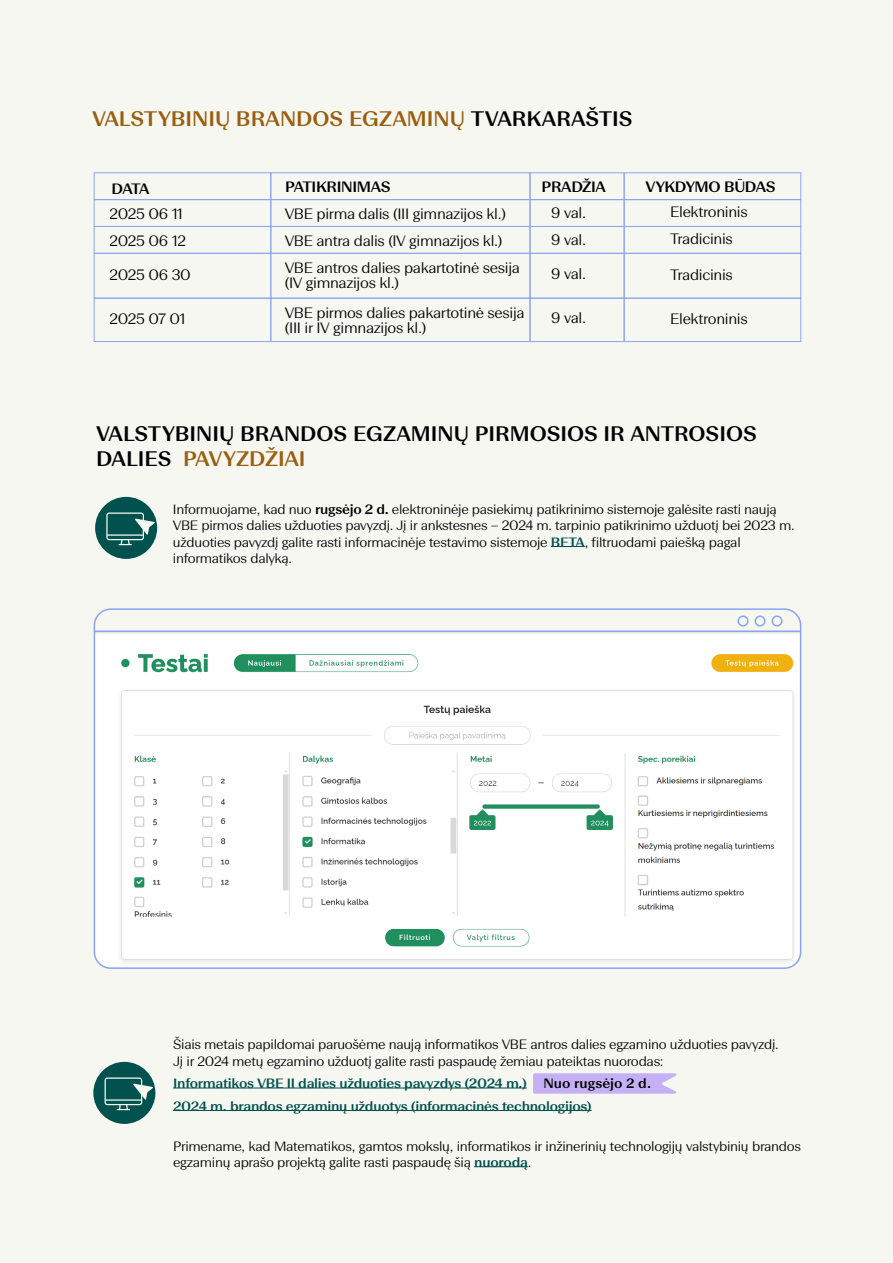
<style>
.page{position:relative;width:893px;height:1263px;background:#f6f7f1}
.page>*{position:absolute;margin:0;border:0;box-sizing:border-box;transform-origin:0 0}
.t1{font:500 21px/25.2px "Beausite Fit";color:#000}
.t2{font:500 21px "Beausite Fit";color:#9a5e0e}
.t3{font:300 15px/27px "Beausite Fit";letter-spacing:-.02em;color:#000}
.t4{font:500 15px "Beausite Fit";letter-spacing:-.025em;color:#000}
.t5{font:300 13.5px/16.2px "Beausite Fit";letter-spacing:-.02em;color:#000}
.t6{font:500 13.5px/22.5px "Beausite Fit";letter-spacing:-.02em;color:#01514e}
.t7{font:500 13.5px "Beausite Fit";color:#000}
.s1{color:#000}
.s2{color:#9a5e0e}
.s3{font-weight:500}
.s4{font-weight:500;color:#01514e}
</style>
<div class="page">
<div style="left:94px;top:172px;width:177px;height:28px;border:1px solid #8aa6f0"></div>
<div style="left:270px;top:172px;width:260px;height:28px;border:1px solid #8aa6f0"></div>
<div style="left:529px;top:172px;width:96px;height:28px;border:1px solid #8aa6f0"></div>
<div style="left:624px;top:172px;width:177px;height:28px;border:1px solid #8aa6f0"></div>
<div style="left:94px;top:199px;width:177px;height:28px;border:1px solid #8aa6f0"></div>
<div style="left:270px;top:199px;width:260px;height:28px;border:1px solid #8aa6f0"></div>
<div style="left:529px;top:199px;width:96px;height:28px;border:1px solid #8aa6f0"></div>
<div style="left:624px;top:199px;width:177px;height:28px;border:1px solid #8aa6f0"></div>
<div style="left:94px;top:226px;width:177px;height:28px;border:1px solid #8aa6f0"></div>
<div style="left:270px;top:226px;width:260px;height:28px;border:1px solid #8aa6f0"></div>
<div style="left:529px;top:226px;width:96px;height:28px;border:1px solid #8aa6f0"></div>
<div style="left:624px;top:226px;width:177px;height:28px;border:1px solid #8aa6f0"></div>
<div style="left:94px;top:253px;width:177px;height:46px;border:1px solid #8aa6f0"></div>
<div style="left:270px;top:253px;width:260px;height:46px;border:1px solid #8aa6f0"></div>
<div style="left:529px;top:253px;width:96px;height:46px;border:1px solid #8aa6f0"></div>
<div style="left:624px;top:253px;width:177px;height:46px;border:1px solid #8aa6f0"></div>
<div style="left:94px;top:298px;width:177px;height:44px;border:1px solid #8aa6f0"></div>
<div style="left:270px;top:298px;width:260px;height:44px;border:1px solid #8aa6f0"></div>
<div style="left:529px;top:298px;width:96px;height:44px;border:1px solid #8aa6f0"></div>
<div style="left:624px;top:298px;width:177px;height:44px;border:1px solid #8aa6f0"></div>
<hr style="left:173px;top:1088px;width:354px;height:1px;background:#01514e">
<hr style="left:173px;top:1110px;width:419px;height:1px;background:#01514e">
<img style="left:94px;top:632px;width:707px;height:335px">
<div style="left:94px;top:608px;width:707px;height:361px;border:2px solid #8aa6f0;border-radius:16px"></div>
<hr style="left:94px;top:630px;width:707px;height:2px;background:#8aa6f0">
<div style="left:771px;top:615px;width:12px;height:11px;border:2px solid #8aa6f0;border-radius:50%"></div>
<div style="left:754px;top:615px;width:12px;height:11px;border:2px solid #8aa6f0;border-radius:50%"></div>
<div style="left:737px;top:615px;width:11px;height:11px;border:2px solid #8aa6f0;border-radius:50%"></div>
<div style="left:93px;top:1062px;width:62px;height:62px;background:#01514e;border-radius:50%"></div>
<svg style="left:105px;top:1077px;width:48px;height:33px"></svg>
<div style="left:95px;top:497px;width:62px;height:62px;background:#01514e;border-radius:50%"></div>
<svg style="left:106px;top:512px;width:49px;height:33px"></svg>
<hr style="left:474px;top:1166px;width:54px;height:1px;background:#01514e">
<svg style="left:533px;top:1073px;width:144px;height:21px"></svg>
<hr style="left:551px;top:546px;width:34px;height:1px;background:#01514e">
<h1 class="t2" style="left:92px;top:103px;width:542px">VALSTYBINIŲ BRANDOS EGZAMINŲ <span class="s1">TVARKARAŠTIS</span></h1>
<p class="t4" style="left:112px;top:178px;width:40px">DATA</p>
<p class="t4" style="left:285px;top:176px;width:107px">PATIKRINIMAS</p>
<p class="t4" style="left:541px;top:176px;width:66px">PRADŽIA</p>
<p class="t4" style="left:646px;top:176px;width:131px">VYKDYMO BŪDAS</p>
<p class="t3" style="left:109px;top:199px;width:78px">2025 06 11<br>2025 06 12</p>
<p class="t3" style="left:109px;top:260px;width:83px">2025 06 30</p>
<p class="t3" style="left:109px;top:304px;width:78px">2025 07 01</p>
<p class="t3" style="left:285px;top:199px;width:237px">VBE pirma dalis (III gimnazijos kl.)<br>VBE antra dalis (IV gimnazijos kl.)<br>VBE antros dalies pakartotinė sesija</p>
<p class="t3" style="left:285px;top:266px;width:241px;line-height:30px">(IV gimnazijos kl.)<br>VBE pirmos dalies pakartotinė sesija</p>
<p class="t3" style="left:285px;top:313px;width:143px">(III ir IV gimnazijos kl.)</p>
<p class="t3" style="left:551px;top:198px;width:36px">9 val.<br>9 val.</p>
<p class="t3" style="left:551px;top:259px;width:36px">9 val.</p>
<p class="t3" style="left:551px;top:303px;width:36px">9 val.</p>
<p class="t3" style="left:670px;top:198px;width:79px">Elektroninis<br>Tradicinis</p>
<p class="t3" style="left:670px;top:261px;width:64px">Tradicinis</p>
<p class="t3" style="left:670px;top:304px;width:79px">Elektroninis</p>
<h1 class="t1" style="left:96px;top:420px;width:662px">VALSTYBINIŲ BRANDOS EGZAMINŲ PIRMOSIOS IR ANTROSIOS<br>DALIES <span class="s2">PAVYZDŽIAI</span></h1>
<p class="t5" style="left:173px;top:500px;width:623px">Informuojame, kad nuo <span class="s3">rugsėjo 2 d.</span> elektroninėje pasiekimų patikrinimo sistemoje galėsite rasti naują VBE pirmos dalies užduoties pavyzdį. Jį ir ankstesnes – 2024 m. tarpinio patikrinimo užduotį bei 2023 m. užduoties pavyzdį galite rasti informacinėje testavimo sistemoje <span class="s4">BETA</span>, filtruodami paiešką pagal informatikos dalyką.</p>
<p class="t5" style="left:173px;top:1035px;width:607px">Šiais metais papildomai paruošėme naują informatikos VBE antros dalies egzamino užduoties pavyzdį.<br>Jį ir 2024 metų egzamino užduotį galite rasti paspaudę žemiau pateiktas nuorodas:</p>
<p class="t6" style="left:173px;top:1071px;width:420px">Informatikos VBE II dalies užduoties pavyzdys (2024 m.)<br>2024 m. brandos egzaminų užduotys (informacinės technologijos)</p>
<p class="t5" style="left:173px;top:1137px;width:630px">Primename, kad Matematikos, gamtos mokslų, informatikos ir inžinerinių technologijų valstybinių brandos egzaminų aprašo projektą galite rasti paspaudę šią <span class="s4">nuorodą</span>.</p>
<p class="t7" style="left:543px;top:1074px;width:109px">Nuo rugsėjo 2 d.</p>
</div>
